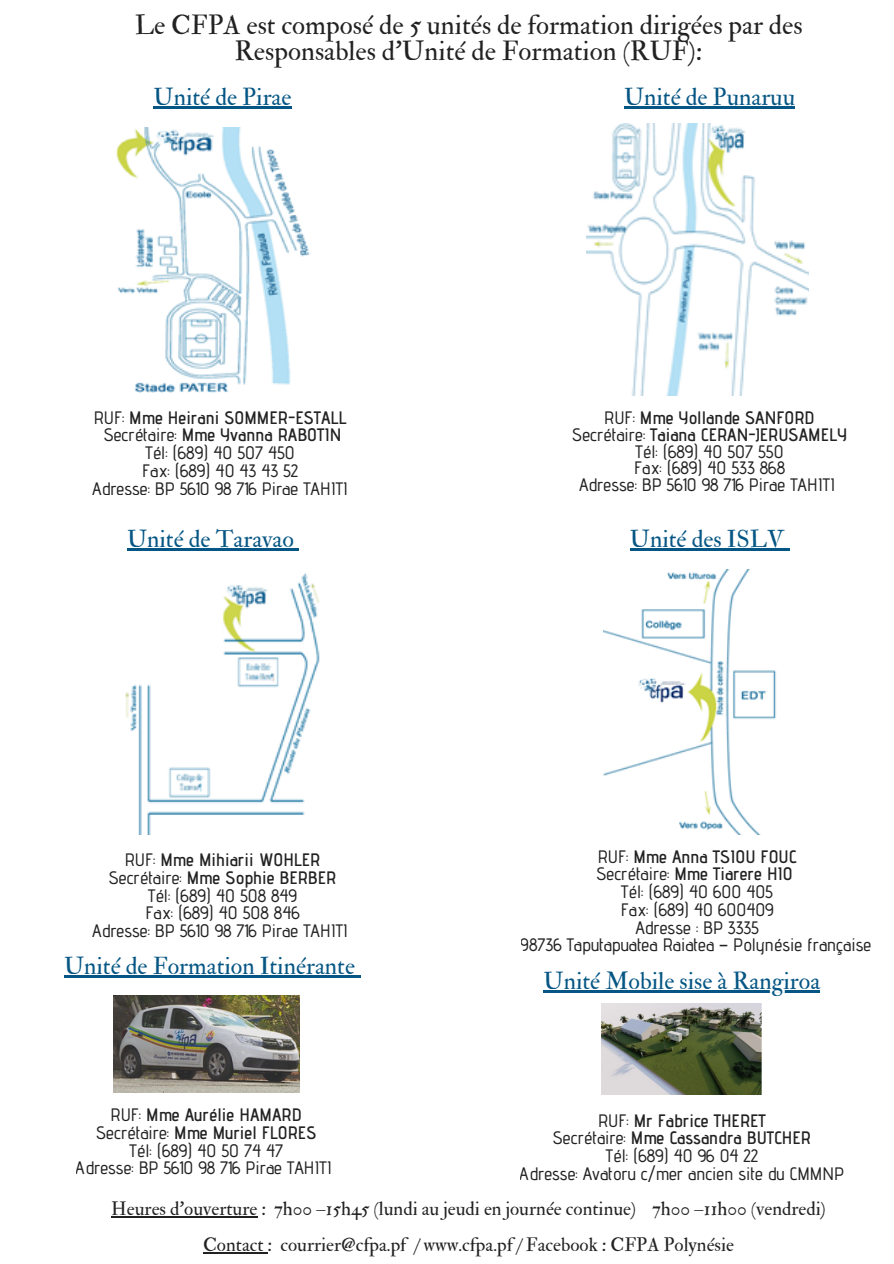
<style>
.page{position:relative;width:894px;height:1264px;background:#fff}
.page>*{position:absolute;margin:0;border:0;box-sizing:border-box;transform-origin:0 0}
.t1{font:27px/26.5px "IM FELL Double Pica Roman";color:#222;text-align:center}
.t2{font:24px "IM FELL Double Pica Roman";color:#055684}
.t3{font:19.05px/36px "IM FELL Double Pica Roman";color:#222;text-align:center}
.t4{font:500 18px/17.7px "Advent Pro";color:#222;text-align:center}
.s1{font-weight:600}
.s2{font-family:"Noto Sans Gurmukhi";font-weight:400}
</style>
<div class="page">
<img style="left:116px;top:128px;width:194px;height:264px">
<img style="left:586px;top:123px;width:221px;height:273px">
<img style="left:125px;top:573px;width:195px;height:261px">
<img style="left:603px;top:569px;width:173px;height:265px">
<img style="left:113px;top:995px;width:186px;height:97px">
<img style="left:601px;top:1003px;width:160px;height:91px">
<hr style="left:154px;top:106px;width:20px;height:2px;background:#055684">
<hr style="left:174px;top:106px;width:117px;height:2px;background:#055684">
<hr style="left:624px;top:106px;width:20px;height:2px;background:#055684">
<hr style="left:644px;top:106px;width:150px;height:2px;background:#055684">
<hr style="left:127px;top:548px;width:20px;height:2px;background:#055684">
<hr style="left:147px;top:548px;width:147px;height:2px;background:#055684">
<hr style="left:629px;top:548px;width:21px;height:2px;background:#055684">
<hr style="left:650px;top:548px;width:139px;height:2px;background:#055684">
<hr style="left:111px;top:1216px;width:146px;height:1px;background:#222">
<hr style="left:203px;top:1252px;width:64px;height:1px;background:#222">
<hr style="left:64px;top:975px;width:20px;height:2px;background:#055684">
<hr style="left:84px;top:975px;width:271px;height:2px;background:#055684">
<hr style="left:543px;top:990px;width:277px;height:2px;background:#055684">
<h1 class="t1" style="left:134px;top:12px;width:669px">Le CFPA est composé de 5 unités de formation dirigées par des<br>Responsables d'Unité de Formation (RUF):</h1>
<h2 class="t2" style="left:154px;top:82px;width:139px">Unité de Pirae</h2>
<h2 class="t2" style="left:624px;top:82px;width:172px">Unité de Punaruu</h2>
<p class="t4" style="left:92px;top:408px;width:257px">RUF: <span class="s1">Mme Heirani SOMMER-ESTALL<br></span>Secrétaire: <span class="s1">Mme Yvanna RABOTIN<br></span>Tél: (689) 40 507 450<br>Fax: (689) 40 43 43 52<br>Adresse: BP 5610 98 716 Pirae TAHITI</p>
<h2 class="t2" style="left:127px;top:524px;width:168px">Unité de Taravao</h2>
<p class="t4" style="left:92px;top:850px;width:257px">RUF: <span class="s1">Mme Mihiarii WOHLER<br></span>Secrétaire: <span class="s1">Mme Sophie BERBER<br></span>Tél: (689) 40 508 849<br>Fax: (689) 40 508 846<br>Adresse: BP 5610 98 716 Pirae TAHITI</p>
<h2 class="t2" style="left:64px;top:951px;width:292px">Unité de Formation Itinérante</h2>
<p class="t4" style="left:76px;top:1105px;width:257px">RUF: <span class="s1">Mme Aurélie HAMARD<br></span>Secrétaire: <span class="s1">Mme Muriel FLORES<br></span>Tél: (689) 40 50 74 47<br>Adresse: BP 5610 98 716 Pirae TAHITI</p>
<p class="t4" style="left:572px;top:408px;width:276px;line-height:17px">RUF: <span class="s1">Mme Yollande SANFORD<br></span>Secrétaire: <span class="s1">Taiana CERAN-JERUSAMELY<br></span>Tél: (689) 40 507 550<br>Fax: (689) 40 533 868<br>Adresse: BP 5610 98 716 Pirae TAHITI</p>
<h2 class="t2" style="left:629px;top:524px;width:156px">Unité des ISLV</h2>
<p class="t4" style="left:520px;top:847px;width:352px">RUF: <span class="s1">Mme Anna TSIOU FOUC<br></span>Secrétaire: <span class="s1">Mme Tiarere HIO<br></span>Tél: (689) 40 600 405<br>Fax: (689) 40 600409<br>Adresse : BP 3335<br>98736 Taputapuatea Raiatea <span class="s2">–</span> Polynésie française</p>
<h2 class="t2" style="left:543px;top:966px;width:278px">Unité Mobile sise à Rangiroa</h2>
<p class="t4" style="left:520px;top:1111px;width:325px">RUF: <span class="s1">Mr Fabrice THERET<br></span>Secrétaire: <span class="s1">Mme Cassandra BUTCHER<br></span>Tél: (689) 40 96 04 22<br>Adresse: Avatoru c/mer ancien site du CMMNP</p>
<p class="t3" style="left:111px;top:1191px;width:716px">Heures d’ouverture : 7h00 –15h45 (lundi au jeudi en journée continue) 7h00 –11h00 (vendredi)<br>Contact : courrier@cfpa.pf / www.cfpa.pf / Facebook : CFPA Polynésie</p>
</div>
